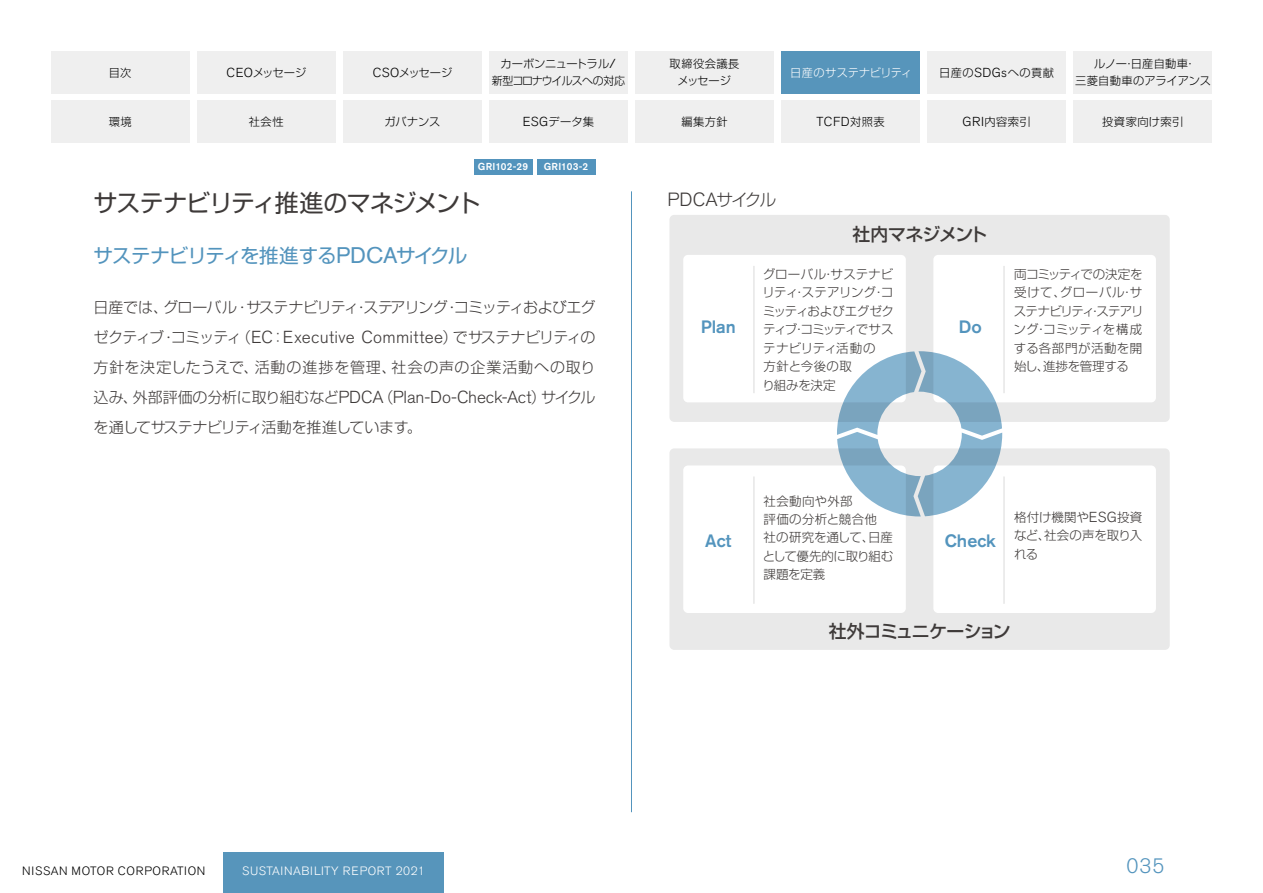
<style>
.page{position:relative;width:1263px;height:893px;background:#fff}
.page>*{position:absolute;margin:0;border:0;box-sizing:border-box;transform-origin:0 0}
.t1{font:24px "Shin Go Pro";letter-spacing:-.045em;color:#3e3a39}
.t2{font:300 20.7px "Nissan Pro";color:#5394bd}
.t3{font:19.5px "Shin Go Pro";letter-spacing:-.05em;color:#5394bd}
.t4{font:300 18.9px "Nissan Pro";color:#3e3a39}
.t5{font:500 17.85px "Shin Go Pro";letter-spacing:-.055em;color:#3e3a39}
.t6{font:500 17.85px "Nissan Pro";color:#5394bd}
.t7{font:300 17.25px "Nissan Pro";letter-spacing:.01em;color:#3e3a39}
.t8{font:300 17.25px "Nissan Pro";letter-spacing:-.01em;color:#3e3a39}
.t9{font:300 15px/30px "Shin Go Pro";letter-spacing:-.025em;color:#3e3a39}
.t10{font:300 15px "Shin Go Pro";letter-spacing:-.055em;color:#3e3a39}
.t11{font:300 15px "Shin Go Pro";letter-spacing:.065em;color:#3e3a39}
.t12{font:300 15px "Shin Go Pro";letter-spacing:-.005em;color:#3e3a39}
.t13{font:300 15px "Shin Go Pro";letter-spacing:-.05em;color:#3e3a39}
.t14{font:300 15px "Shin Go Pro";letter-spacing:.055em;color:#3e3a39}
.t15{font:300 12.9px "Nissan Pro";color:#000}
.t16{font:300 12.45px/18.5px "Shin Go Pro";letter-spacing:-.005em;color:#3e3a39}
.t17{font:300 12.45px/18.5px "Shin Go Pro";letter-spacing:-.065em;color:#3e3a39}
.t18{font:300 12.45px "Shin Go Pro";letter-spacing:.025em;color:#3e3a39}
.t19{font:300 12.45px/18.5px "Shin Go Pro";letter-spacing:-.06em;color:#3e3a39}
.t20{font:300 12.45px "Shin Go Pro";letter-spacing:.03em;color:#3e3a39}
.t21{font:300 12px "Nissan Pro";letter-spacing:.04em;color:#fff}
.t22{font:300 12px "Nissan Pro";letter-spacing:.06em;color:#000}
.t23{font:300 11.25px "Shin Go Pro";letter-spacing:.01em;color:#000}
.t24{font:300 11.25px/16.5px "Shin Go Pro";letter-spacing:-.055em;color:#000}
.t25{font:300 11.25px/16.5px "Shin Go Pro";letter-spacing:.04em;color:#000;text-align:center}
.t26{font:300 11.25px "Shin Go Pro";letter-spacing:-.005em;color:#fff}
.t27{font:500 10.05px "Nissan Pro";letter-spacing:.025em;color:#fff}
.s1{font-family:"Nissan Pro";font-size:12.9px}
.s2{font-family:"Nissan Pro";font-size:22.35px}
.s3{font-family:"Nissan Pro";font-size:17.25px}
.s4{font-family:"Shin Go Pro";font-size:11.25px}
.s5{font-family:"Shin Go Pro";font-size:16.5px}
.s6{font-family:"Nissan Pro";font-size:14.4px}
</style>
<div class="page">
<div style="left:223px;top:852px;width:220px;height:41px;background:#5795bb"></div>
<div style="left:51px;top:51px;width:138px;height:43px;background:#efefef"></div>
<div style="left:51px;top:100px;width:138px;height:43px;background:#efefef"></div>
<div style="left:197px;top:51px;width:138px;height:43px;background:#efefef"></div>
<div style="left:197px;top:100px;width:138px;height:43px;background:#efefef"></div>
<div style="left:343px;top:51px;width:138px;height:43px;background:#efefef"></div>
<div style="left:343px;top:100px;width:138px;height:43px;background:#efefef"></div>
<div style="left:489px;top:51px;width:139px;height:43px;background:#efefef"></div>
<div style="left:489px;top:100px;width:139px;height:43px;background:#efefef"></div>
<div style="left:635px;top:51px;width:139px;height:43px;background:#efefef"></div>
<div style="left:635px;top:100px;width:139px;height:43px;background:#efefef"></div>
<div style="left:781px;top:51px;width:139px;height:43px;background:#5795bb"></div>
<div style="left:781px;top:100px;width:139px;height:43px;background:#efefef"></div>
<div style="left:927px;top:51px;width:139px;height:43px;background:#efefef"></div>
<div style="left:1073px;top:51px;width:139px;height:43px;background:#efefef"></div>
<div style="left:927px;top:100px;width:139px;height:43px;background:#efefef"></div>
<div style="left:1073px;top:100px;width:139px;height:43px;background:#efefef"></div>
<hr style="left:631px;top:191px;width:1px;height:621px;background:#5394bd">
<div style="left:474px;top:159px;width:58px;height:16px;background:#5394bd"></div>
<div style="left:537px;top:159px;width:58px;height:16px;background:#5394bd"></div>
<div style="left:669px;top:448px;width:501px;height:202px;background:#e9e9e9;border-radius:5px"></div>
<div style="left:669px;top:215px;width:501px;height:207px;background:#e9e9e9;border-radius:5px"></div>
<div style="left:683px;top:255px;width:223px;height:147px;background:#fff;border-radius:5px"></div>
<div style="left:933px;top:255px;width:223px;height:147px;background:#fff;border-radius:5px"></div>
<div style="left:683px;top:465px;width:223px;height:148px;background:#fff;border-radius:5px"></div>
<div style="left:933px;top:465px;width:223px;height:148px;background:#fff;border-radius:5px"></div>
<hr style="left:753px;top:266px;width:2px;height:127px;background:#e9e9e9">
<hr style="left:1003px;top:266px;width:2px;height:127px;background:#e9e9e9">
<hr style="left:1003px;top:476px;width:2px;height:128px;background:#e9e9e9">
<hr style="left:753px;top:476px;width:2px;height:128px;background:#e9e9e9">
<svg style="left:837px;top:351px;width:165px;height:165px"></svg>
<p class="t23" style="left:109px;top:63px;width:24px">目次</p>
<p class="t23" style="left:109px;top:112px;width:24px">環境</p>
<p class="t23" style="left:227px;top:63px;width:81px"><span class="s1">CEO</span>メッセージ</p>
<p class="t23" style="left:249px;top:112px;width:36px">社会性</p>
<p class="t23" style="left:373px;top:63px;width:81px"><span class="s1">CSO</span>メッセージ</p>
<p class="t23" style="left:384px;top:112px;width:57px">ガバナンス</p>
<p class="t24" style="left:492px;top:54px;width:135px;text-indent:9px">カーボンニュートラル<br>新型コロナウイルスへの対応</p>
<p class="t23" style="left:523px;top:112px;width:73px"><span class="s1">ESG</span>データ集</p>
<p class="t15" style="left:610px;top:55px;width:8px">/</p>
<p class="t27" style="left:478px;top:160px;width:52px">GRI102-29</p>
<p class="t27" style="left:544px;top:160px;width:46px">GRI103-2</p>
<h1 class="t1" style="left:94px;top:184px;width:389px">サステナビリティ推進のマネジメント</h1>
<h3 class="t3" style="left:94px;top:239px;width:375px">サステナビリティを推進する<span class="s2">PDCA</span>サイクル</h3>
<p class="t10" style="left:246px;top:295px;width:350px">サステナビリティステアリングコミッティおよびエグ</p>
<p class="t9" style="left:163px;top:290px;width:76px">グローバル</p>
<p class="t9" style="left:94px;top:290px;width:76px">日産では、</p>
<p class="t9" style="left:235px;top:290px;width:16px">・</p>
<p class="t9" style="left:354px;top:290px;width:16px">・</p>
<p class="t9" style="left:444px;top:290px;width:16px">・</p>
<p class="t9" style="left:94px;top:320px;width:150px">ゼクティブコミッティ</p>
<p class="t13" style="left:453px;top:325px;width:144px">でサステナビリティの</p>
<p class="t9" style="left:236px;top:320px;width:16px">（</p>
<p class="t9" style="left:442px;top:320px;width:16px">）</p>
<h3 class="t7" style="left:251px;top:325px;width:23px">EC</h3>
<h3 class="t7" style="left:283px;top:325px;width:162px">Executive Committee</h3>
<p class="t9" style="left:270px;top:320px;width:16px">：</p>
<p class="t9" style="left:161px;top:320px;width:16px">・</p>
<p class="t14" style="left:255px;top:355px;width:143px">活動の進捗を管理、</p>
<p class="t11" style="left:392px;top:355px;width:205px">社会の声の企業活動への取り</p>
<p class="t12" style="left:94px;top:355px;width:166px">方針を決定したうえで、</p>
<p class="t9" style="left:379px;top:380px;width:16px">（</p>
<p class="t9" style="left:531px;top:380px;width:16px">）</p>
<p class="t9" style="left:133px;top:380px;width:252px">外部評価の分析に取り組むなど<span class="s3">PDCA</span></p>
<p class="t9" style="left:94px;top:380px;width:330px">込み、<br>を通してサステナビリティ活動を推進しています。</p>
<p class="t9" style="left:541px;top:380px;width:56px">サイクル</p>
<h3 class="t8" style="left:393px;top:385px;width:140px">Plan-Do-Check-Act</h3>
<p class="t25" style="left:670px;top:54px;width:71px">取締役会議長メッセージ</p>
<p class="t23" style="left:681px;top:112px;width:48px">編集方針</p>
<p class="t26" style="left:790px;top:63px;width:123px">日産のサステナビリティ</p>
<p class="t15" style="left:816px;top:113px;width:70px">TCFD<span class="s4">対照表</span></p>
<p class="t23" style="left:939px;top:63px;width:116px">日産の<span class="s1">SDGs</span>への貢献</p>
<p class="t23" style="left:962px;top:112px;width:70px"><span class="s1">GRI</span>内容索引</p>
<p class="t23" style="left:1094px;top:55px;width:95px">ルノー日産自動車</p>
<p class="t23" style="left:1123px;top:55px;width:13px">・</p>
<p class="t23" style="left:1184px;top:55px;width:13px">・</p>
<p class="t23" style="left:1075px;top:71px;width:137px">三菱自動車のアライアンス</p>
<p class="t25" style="left:1102px;top:112px;width:83px">投資家向け索引</p>
<h3 class="t4" style="left:668px;top:187px;width:110px">PDCA<span class="s5">サイクル</span></h3>
<h3 class="t5" style="left:852px;top:220px;width:136px">社内マネジメント</h3>
<h3 class="t6" style="left:701px;top:315px;width:37px">Plan</h3>
<p class="t18" style="left:763px;top:264px;width:132px">グローバルサステナビ</p>
<p class="t16" style="left:762px;top:263px;width:133px;text-align:center">・<br>リティステアリングコ</p>
<p class="t17" style="left:763px;top:282px;width:132px;text-indent:30px">・<br>ミッティおよびエグゼクティブコミッティでサス</p>
<p class="t16" style="left:872px;top:282px;width:14px">・</p>
<p class="t16" style="left:762px;top:319px;width:115px;text-indent:30px">・<br>テナビリティ活動の方針と今後の取<br>り組みを決定</p>
<h3 class="t6" style="left:959px;top:315px;width:24px">Do</h3>
<p class="t16" style="left:1014px;top:263px;width:130px;text-align:right">両コミッティでの決定をグローバルサ</p>
<p class="t19" style="left:1014px;top:282px;width:131px">受けて、<br>ステナビリティステアリ</p>
<p class="t16" style="left:1121px;top:282px;width:14px">・</p>
<p class="t16" style="left:1014px;top:300px;width:130px;text-indent:75px">・<br>ングコミッティを構成</p>
<p class="t16" style="left:1014px;top:319px;width:130px;text-indent:21px">・<br>する各部門が活動を開始し進捗を管理する</p>
<p class="t16" style="left:1037px;top:356px;width:14px">、</p>
<h3 class="t6" style="left:705px;top:529px;width:28px">Act</h3>
<p class="t20" style="left:763px;top:491px;width:91px">社会動向や外部</p>
<p class="t18" style="left:763px;top:509px;width:115px">評価の分析と競合他</p>
<p class="t16" style="left:868px;top:527px;width:26px">日産</p>
<p class="t16" style="left:763px;top:527px;width:132px">社の研究を通して、<br>として優先的に取り組む課題を定義</p>
<h3 class="t6" style="left:945px;top:529px;width:53px">Check</h3>
<p class="t16" style="left:1014px;top:506px;width:130px;text-align:right">格付け機関や<span class="s6">ESG</span>投資社会の声を取り入</p>
<p class="t16" style="left:1014px;top:525px;width:38px">など、れる</p>
<h3 class="t5" style="left:829px;top:616px;width:183px">社外コミュニケーション</h3>
<p class="t22" style="left:22px;top:863px;width:185px">NISSAN MOTOR CORPORATION</p>
<p class="t21" style="left:242px;top:863px;width:184px">SUSTAINABILITY REPORT 2021</p>
<h2 class="t2" style="left:1126px;top:852px;width:39px">035</h2>
</div>
